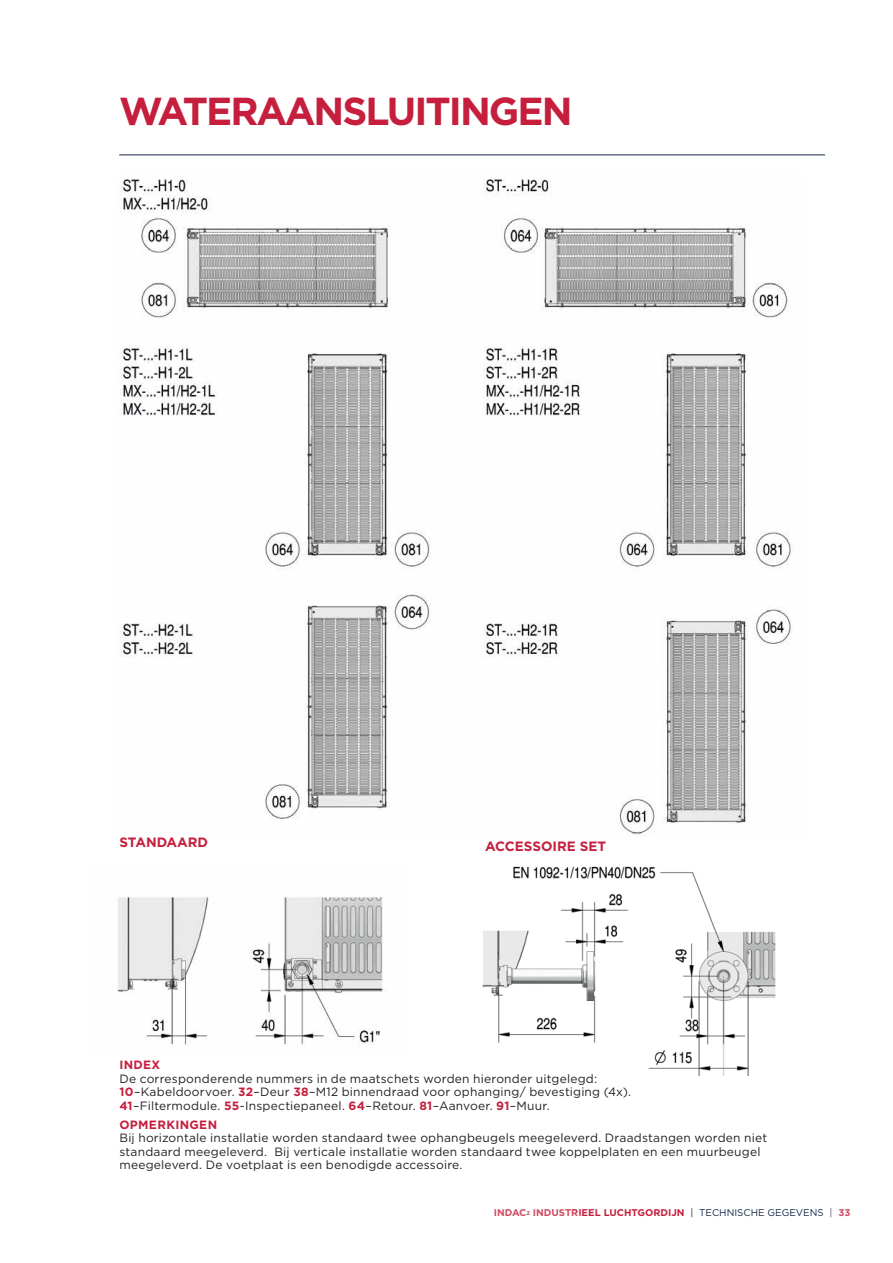
<style>
.page{position:relative;width:893px;height:1263px;background:#fff}
.page>*{position:absolute;margin:0;border:0;box-sizing:border-box;transform-origin:0 0}
.t1{font:700 39px "Gotham";letter-spacing:-.05em;color:#c51f3d}
.t2{font:700 13.5px "Gotham";color:#c51f3d}
.t3{font:12px/13.5px "Gotham";letter-spacing:.02em;color:#231f20}
.t4{font:700 12px "Gotham";letter-spacing:.025em;color:#c51f3d}
.t5{font:700 9.75px "Gotham";color:#c51f3d}
.s1{font-weight:700;color:#c51f3d}
.s2{font-size:5.7px}
.s3{font-weight:400;color:#142846}
</style>
<div class="page">
<hr style="left:119px;top:155px;width:706px;height:1px;background:#142846">
<img style="left:120px;top:179px;width:674px;height:656px">
<img style="left:482px;top:866px;width:294px;height:209px">
<img style="left:117px;top:897px;width:269px;height:149px">
<h1 class="t1" style="left:119px;top:85px;width:455px">WATERAANSLUITINGEN</h1>
<p class="t2" style="left:119px;top:834px;width:90px">STANDAARD</p>
<p class="t2" style="left:485px;top:837px;width:123px">ACCESSOIRE SET</p>
<p class="t4" style="left:119px;top:1057px;width:42px">INDEX</p>
<p class="t3" style="left:119px;top:1071px;width:513px">De corresponderende nummers in de maatschets worden hieronder uitgelegd:<br><span class="s1">10</span>–Kabeldoorvoer. <span class="s1">32</span>–Deur <span class="s1">38</span>–M12 binnendraad voor ophanging/ bevestiging (4x).<br><span class="s1">41</span>–Filtermodule. <span class="s1">55</span>-Inspectiepaneel. <span class="s1">64</span>–Retour. <span class="s1">81</span>–Aanvoer. <span class="s1">91</span>–Muur.</p>
<p class="t4" style="left:119px;top:1117px;width:99px">OPMERKINGEN</p>
<p class="t3" style="left:119px;top:1131px;width:649px">Bij horizontale installatie worden standaard twee ophangbeugels meegeleverd. Draadstangen worden niet standaard meegeleverd. Bij verticale installatie worden standaard twee koppelplaten en een muurbeugel meegeleverd. De voetplaat is een benodigde accessoire.</p>
<p class="t5" style="left:494px;top:1205px;width:358px">INDAC<span class="s2">2</span> INDUSTRIEEL LUCHTGORDIJN <span class="s3">| TECHNISCHE GEGEVENS |</span> 33</p>
</div>
